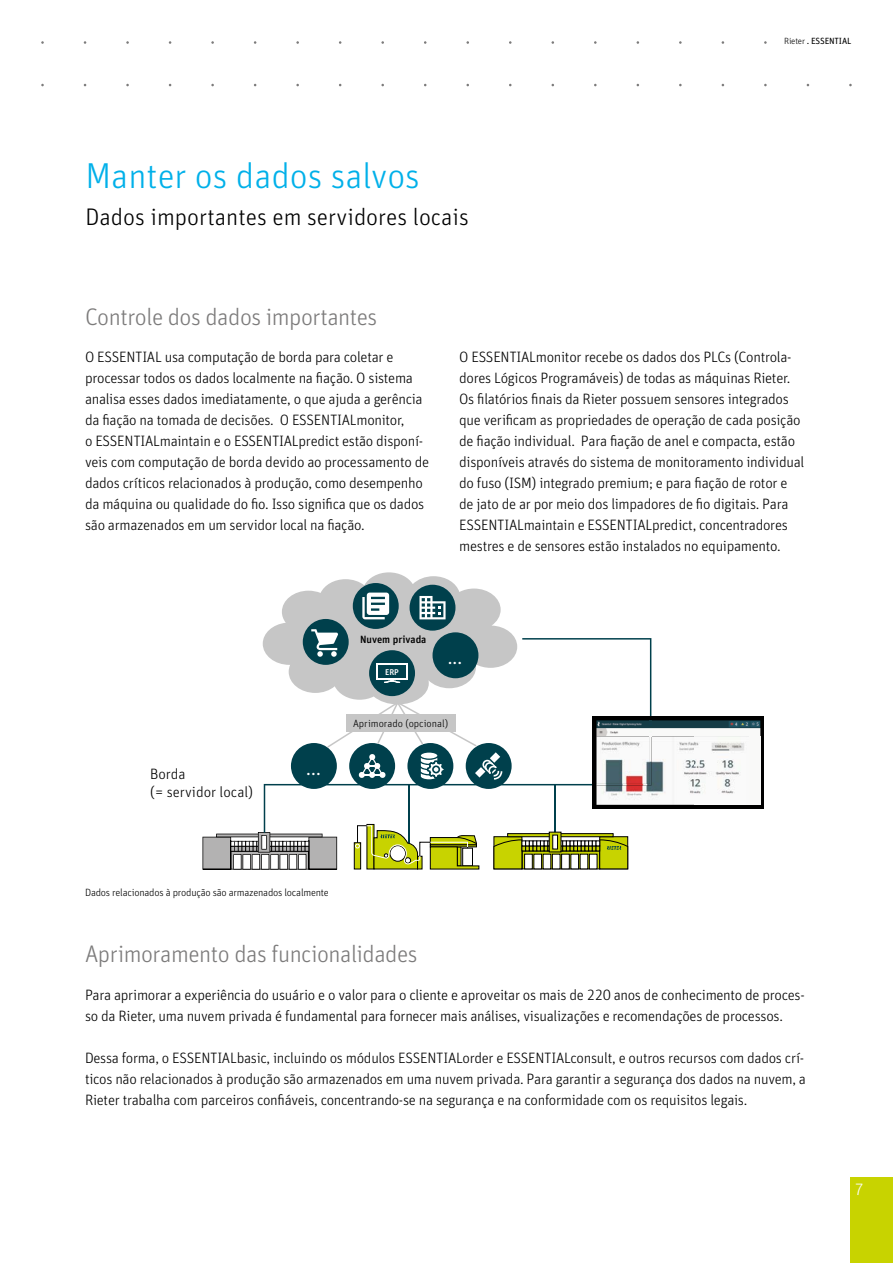
<style>
.page{position:relative;width:893px;height:1263px;background:#fff}
.page>*{position:absolute;margin:0;border:0;box-sizing:border-box;transform-origin:0 0}
.t1{font:300 36px "Unit Pro";color:#00b0e9}
.t2{font:300 24px "Unit Pro";letter-spacing:-.02em;color:#7c7b7b}
.t3{font:300 24px "Unit Pro";color:#000}
.t4{font:300 22.5px "Unit Pro";color:#fff}
.t5{font:300 16.5px "Unit Pro";color:#fff}
.t6{font:300 15px/21px "Unit Pro";letter-spacing:-.02em;color:#000}
.t7{font:300 15px/18px "Unit Pro";color:#000}
.t8{font:300 10.5px "Unit Pro";letter-spacing:-.02em;color:#000}
.t9{font:300 10.5px "Unit Pro";color:#000}
.t10{font:500 10.5px "Unit Pro";color:#000}
.t11{font:9px "Unit Pro";letter-spacing:-.02em;color:#000}
.t12{font:500 8.4px "Unit Pro";color:#fff}
.s1{font-weight:300}
</style>
<div class="page">
<svg style="left:202px;top:832px;width:135px;height:37px"></svg>
<svg style="left:263px;top:572px;width:252px;height:78px"></svg>
<svg style="left:264px;top:638px;width:387px;height:195px"></svg>
<hr style="left:408px;top:784px;width:1px;height:66px;background:#00404c">
<hr style="left:554px;top:784px;width:2px;height:63px;background:#00404c">
<div style="left:592px;top:716px;width:172px;height:93px;background:#000"></div>
<img style="left:596px;top:720px;width:164px;height:85px">
<img style="left:596px;top:737px;width:55px;height:48px">
<img style="left:596px;top:736px;width:153px;height:1px">
<svg style="left:650px;top:720px;width:1px;height:17px"></svg>
<div style="left:749px;top:736px;width:11px;height:69px;background:#f9f9f8"></div>
<div style="left:494px;top:836px;width:28px;height:33px;background:#c8d300;border:1px solid #000"></div>
<div style="left:599px;top:836px;width:29px;height:33px;background:#c8d300;border:1px solid #000"></div>
<svg style="left:507px;top:833px;width:106px;height:4px"></svg>
<svg style="left:549px;top:832px;width:12px;height:7px"></svg>
<svg style="left:552px;top:835px;width:6px;height:4px"></svg>
<div style="left:367px;top:824px;width:7px;height:45px;background:#0a0a05"></div>
<svg style="left:354px;top:842px;width:1px;height:27px"></svg>
<svg style="left:493px;top:839px;width:135px;height:30px"></svg>
<svg style="left:355px;top:825px;width:124px;height:45px"></svg>
<div style="left:850px;top:1178px;width:43px;height:85px;background:#c8d300"></div>
<h1 class="t1" style="left:85px;top:151px;width:336px">Manter os dados salvos</h1>
<h2 class="t3" style="left:85px;top:200px;width:385px">Dados importantes em servidores locais</h2>
<h2 class="t2" style="left:85px;top:300px;width:294px">Controle dos dados importantes</h2>
<p class="t11" style="left:784px;top:34px;width:69px"><span class="s1">Rieter</span> . ESSENTIAL</p>
<p class="t6" style="left:85px;top:345px;width:346px">O ESSENTIAL usa computação de borda para coletar e processar todos os dados localmente na fiação. O sistema analisa esses dados imediatamente, o que ajuda a gerência da fiação na tomada de decisões. O ESSENTIALmonitor,<br>o ESSENTIALmaintain e o ESSENTIALpredict estão disponí&shy;veis com computação de borda devido ao processamento de dados críticos relacionados à produção, como desempenho da máquina ou qualidade do fio. Isso significa que os dados são armazenados em um servidor local na fiação.</p>
<p class="t6" style="left:459px;top:345px;width:347px">O ESSENTIALmonitor recebe os dados dos PLCs (Controla&shy;dores Lógicos Programáveis) de todas as máquinas Rieter.<br>Os filatórios finais da Rieter possuem sensores integrados que verificam as propriedades de operação de cada posição de fiação individual. Para fiação de anel e compacta, estão disponíveis através do sistema de monitoramento individual do fuso (ISM) integrado premium; e para fiação de rotor e de jato de ar por meio dos limpadores de fio digitais. Para ESSENTIALmaintain e ESSENTIALpredict, concentradores mestres e de sensores estão instalados no equipamento.</p>
<p class="t10" style="left:360px;top:631px;width:68px">Nuvem privada</p>
<p class="t12" style="left:385px;top:666px;width:15px">ERP</p>
<h3 class="t4" style="left:447px;top:641px;width:17px">...</h3>
<p class="t7" style="left:150px;top:764px;width:105px">Borda<br>(= servidor local)</p>
<h3 class="t4" style="left:306px;top:752px;width:17px">...</h3>
<p class="t9" style="left:353px;top:716px;width:97px">Aprimorado (opcional)</p>
<p class="t8" style="left:85px;top:885px;width:245px">Dados relacionados à produção são armazenados localmente</p>
<h2 class="t2" style="left:85px;top:937px;width:334px">Aprimoramento das funcionalidades</h2>
<p class="t6" style="left:85px;top:983px;width:721px">Para aprimorar a experiência do usuário e o valor para o cliente e aproveitar os mais de 220 anos de conhecimento de proces&shy;so da Rieter, uma nuvem privada é fundamental para fornecer mais análises, visualizações e recomendações de processos.</p>
<p class="t6" style="left:85px;top:1046px;width:722px;text-align:justify">Dessa forma, o ESSENTIALbasic, incluindo os módulos ESSENTIALorder e ESSENTIALconsult, e outros recursos com dados crí&shy;ticos não relacionados à produção são armazenados em uma nuvem privada. Para garantir a segurança dos dados na nuvem, a Rieter trabalha com parceiros confiáveis, concentrando-se na segurança e na conformidade com os requisitos legais.</p>
<p class="t5" style="left:855px;top:1178px;width:11px">7</p>
</div>
